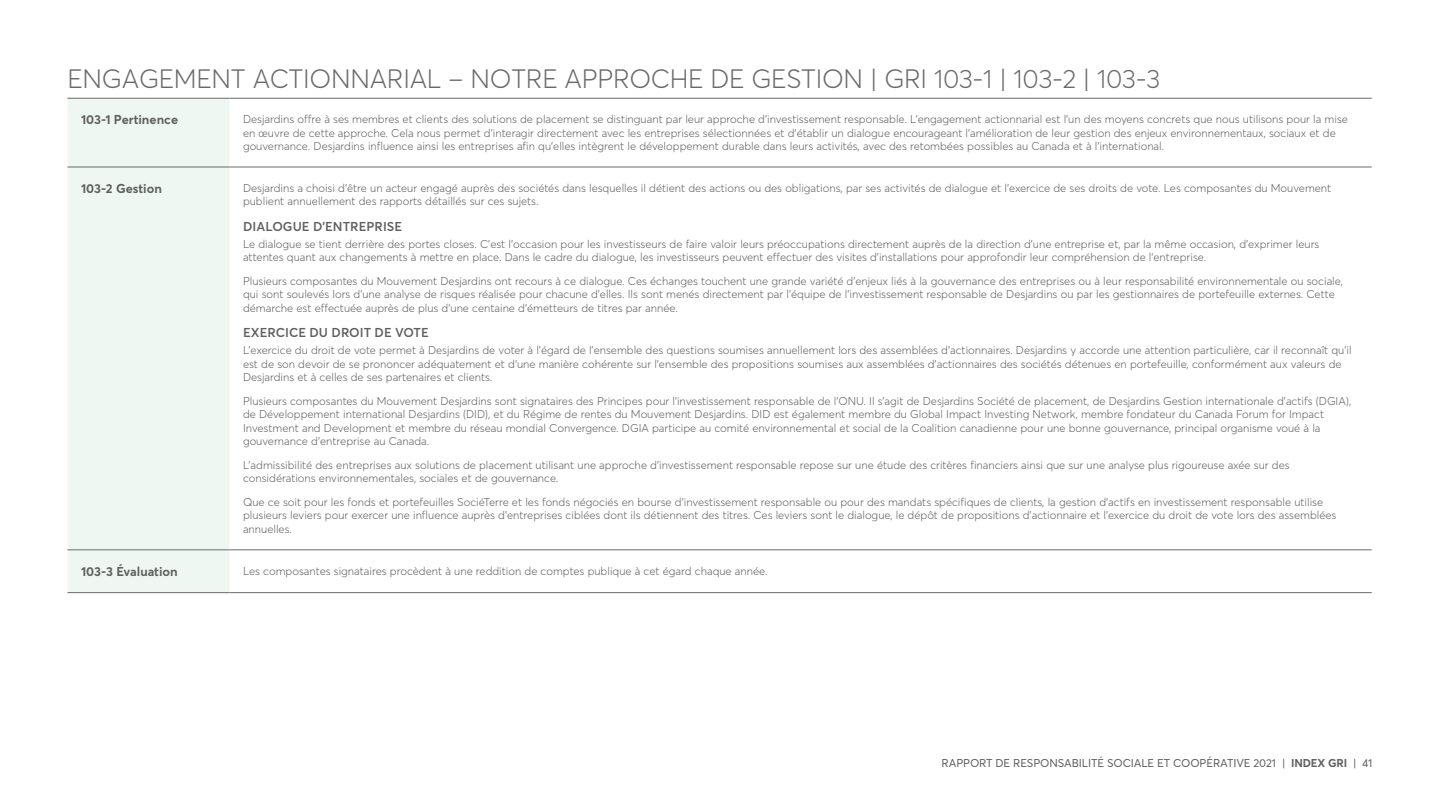
<style>
.page{position:relative;width:1440px;height:810px;background:#fff}
.page>*{position:absolute;margin:0;border:0;box-sizing:border-box;transform-origin:0 0}
.t1{font:300 26.25px "Averta";letter-spacing:-.01em;color:#6a6a6a}
.TH{font:700 12.75px "Averta";color:#606060}
.t2{font:600 12.75px "Averta";letter-spacing:.005em;color:#606060}
.TD{font:300 11.25px/13.5px "Averta";color:#606060}
.t3{font:11.25px "Averta";letter-spacing:-.01em;color:#606060}
.s1{font-weight:700}
</style>
<div class="page">
<div style="left:68px;top:99px;width:162px;height:493px;background:#eef7f2"></div>
<hr style="left:68px;top:98px;width:162px;height:1px;background:#6a6a6a">
<hr style="left:230px;top:98px;width:1142px;height:1px;background:#6a6a6a">
<hr style="left:68px;top:167px;width:162px;height:1px;background:#6a6a6a">
<hr style="left:230px;top:167px;width:1142px;height:1px;background:#6a6a6a">
<hr style="left:68px;top:550px;width:162px;height:1px;background:#6a6a6a">
<hr style="left:230px;top:550px;width:1142px;height:1px;background:#6a6a6a">
<hr style="left:68px;top:592px;width:162px;height:1px;background:#6a6a6a">
<hr style="left:230px;top:592px;width:1142px;height:1px;background:#6a6a6a">
<h3 class="t1" style="left:68px;top:62px;width:1094px">ENGAGEMENT ACTIONNARIAL – NOTRE APPROCHE DE GESTION | GRI 103-1 | 103-2 | 103-3</h3>
<p class="TH" style="left:81px;top:112px;width:99px">103-1 Pertinence</p>
<p class="TD" style="left:243px;top:112px;width:1106px">Desjardins offre à ses membres et clients des solutions de placement se distinguant par leur approche d’investissement responsable. L’engagement actionnarial est l’un des moyens concrets que nous utilisons pour la mise en œuvre de cette approche. Cela nous permet d’interagir directement avec les entreprises sélectionnées et d’établir un dialogue encourageant l’amélioration de leur gestion des enjeux environnementaux, sociaux et de gouvernance. Desjardins influence ainsi les entreprises afin qu’elles intègrent le développement durable dans leurs activités, avec des retombées possibles au Canada et à l’international.</p>
<p class="TH" style="left:81px;top:180px;width:82px">103-2 Gestion</p>
<p class="TD" style="left:243px;top:181px;width:1090px">Desjardins a choisi d’être un acteur engagé auprès des sociétés dans lesquelles il détient des actions ou des obligations, par ses activités de dialogue et l’exercice de ses droits de vote. Les composantes du Mouvement publient annuellement des rapports détaillés sur ces sujets.</p>
<h2 class="t2" style="left:243px;top:218px;width:161px">DIALOGUE D’ENTREPRISE</h2>
<p class="TD" style="left:243px;top:237px;width:1078px">Le dialogue se tient derrière des portes closes. C’est l’occasion pour les investisseurs de faire valoir leurs préoccupations directement auprès de la direction d’une entreprise et, par la même occasion, d’exprimer leurs attentes quant aux changements à mettre en place. Dans le cadre du dialogue, les investisseurs peuvent effectuer des visites d’installations pour approfondir leur compréhension de l’entreprise.</p>
<p class="TD" style="left:243px;top:274px;width:1102px">Plusieurs composantes du Mouvement Desjardins ont recours à ce dialogue. Ces échanges touchent une grande variété d’enjeux liés à la gouvernance des entreprises ou à leur responsabilité environnementale ou sociale, qui sont soulevés lors d’une analyse de risques réalisée pour chacune d’elles. Ils sont menés directement par l’équipe de l’investissement responsable de Desjardins ou par les gestionnaires de portefeuille externes. Cette démarche est effectuée auprès de plus d’une centaine d’émetteurs de titres par année.</p>
<h2 class="t2" style="left:243px;top:325px;width:187px">EXERCICE DU DROIT DE VOTE</h2>
<p class="TD" style="left:243px;top:343px;width:1110px">L’exercice du droit de vote permet à Desjardins de voter à l’égard de l’ensemble des questions soumises annuellement lors des assemblées d’actionnaires. Desjardins y accorde une attention particulière, car il reconnaît qu’il est de son devoir de se prononcer adéquatement et d’une manière cohérente sur l’ensemble des propositions soumises aux assemblées d’actionnaires des sociétés détenues en portefeuille, conformément aux valeurs de<br>Desjardins et à celles de ses partenaires et clients.</p>
<p class="TD" style="left:243px;top:394px;width:1110px">Plusieurs composantes du Mouvement Desjardins sont signataires des Principes pour l’investissement responsable de l’ONU. Il s’agit de Desjardins Société de placement, de Desjardins Gestion internationale d’actifs (DGIA), de Développement international Desjardins (DID), et du Régime de rentes du Mouvement Desjardins. DID est également membre du Global Impact Investing Network, membre fondateur du Canada Forum for Impact Investment and Development et membre du réseau mondial Convergence. DGIA participe au comité environnemental et social de la Coalition canadienne pour une bonne gouvernance, principal organisme voué à la gouvernance d’entreprise au Canada.</p>
<p class="TD" style="left:243px;top:458px;width:1048px">L’admissibilité des entreprises aux solutions de placement utilisant une approche d’investissement responsable repose sur une étude des critères financiers ainsi que sur une analyse plus rigoureuse axée sur des considérations environnementales, sociales et de gouvernance.</p>
<p class="TD" style="left:243px;top:495px;width:1095px">Que ce soit pour les fonds et portefeuilles SociéTerre et les fonds négociés en bourse d’investissement responsable ou pour des mandats spécifiques de clients, la gestion d’actifs en investissement responsable utilise plusieurs leviers pour exercer une influence auprès d’entreprises ciblées dont ils détiennent des titres. Ces leviers sont le dialogue, le dépôt de propositions d’actionnaire et l’exercice du droit de vote lors des assemblées annuelles.</p>
<p class="TH" style="left:81px;top:563px;width:98px">103-3 Évaluation</p>
<p class="TD" style="left:243px;top:564px;width:526px">Les composantes signataires procèdent à une reddition de comptes publique à cet égard chaque année.</p>
<p class="t3" style="left:942px;top:756px;width:432px">RAPPORT DE RESPONSABILITÉ SOCIALE ET COOPÉRATIVE 2021 | <span class="s1">INDEX GRI</span> | 41</p>
</div>
